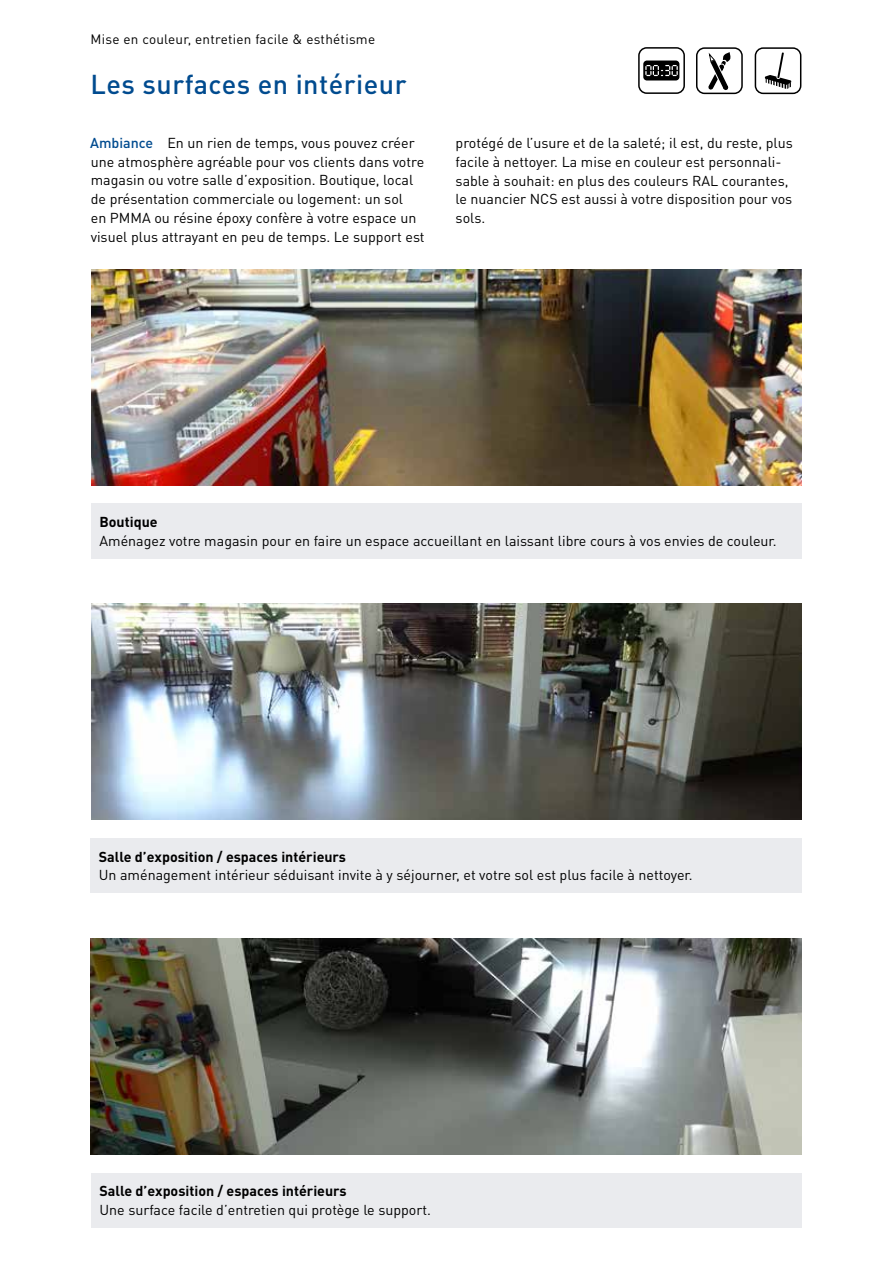
<style>
.page{position:relative;width:893px;height:1263px;background:#fff}
.page>*{position:absolute;margin:0;border:0;box-sizing:border-box;transform-origin:0 0}
.t1{font:500 27px "DIN Pro";letter-spacing:.02em;color:#004b8f}
.t2{font:14.25px/18.8px "DIN Pro";color:#000}
.t3{font:700 14.25px "DIN Pro";color:#000}
.t4{font:13.5px "DIN Pro";letter-spacing:.02em;color:#000}
.s1{font-weight:500;color:#004b8f}
</style>
<div class="page">
<img style="left:91px;top:604px;width:711px;height:216px">
<img style="left:91px;top:939px;width:711px;height:216px">
<img style="left:91px;top:270px;width:711px;height:216px">
<div style="left:91px;top:503px;width:711px;height:55px;background:#eaebee"></div>
<div style="left:90px;top:838px;width:711px;height:55px;background:#eaebee"></div>
<div style="left:91px;top:1173px;width:711px;height:55px;background:#eaebee"></div>
<svg style="left:638px;top:47px;width:47px;height:47px"></svg>
<svg style="left:755px;top:47px;width:46px;height:47px"></svg>
<svg style="left:696px;top:47px;width:47px;height:48px"></svg>
<p class="t4" style="left:91px;top:30px;width:286px">Mise en couleur, entretien facile &amp; esthétisme</p>
<h1 class="t1" style="left:91px;top:66px;width:318px">Les surfaces en intérieur</h1>
<p class="t2" style="left:90px;top:133px;width:336px"><span class="s1">Ambiance</span> En un rien de temps, vous pouvez créer une atmosphère agréable pour vos clients dans votre magasin ou votre salle d’exposition. Boutique, local de présentation commerciale ou logement: un sol<br>en PMMA ou résine époxy confère à votre espace un visuel plus attrayant en peu de temps. Le support est</p>
<p class="t2" style="left:456px;top:133px;width:339px">protégé de l’usure et de la saleté; il est, du reste, plus facile à nettoyer. La mise en couleur est personnali&shy;sable à souhait: en plus des couleurs RAL courantes, le nuancier NCS est aussi à votre disposition pour vos sols.</p>
<p class="t3" style="left:99px;top:512px;width:60px">Boutique</p>
<p class="t2" style="left:99px;top:530px;width:679px">Aménagez votre magasin pour en faire un espace accueillant en laissant libre cours à vos envies de couleur.</p>
<p class="t3" style="left:99px;top:847px;width:249px">Salle d’exposition / espaces intérieurs</p>
<p class="t2" style="left:99px;top:865px;width:595px">Un aménagement intérieur séduisant invite à y séjourner, et votre sol est plus facile à nettoyer.</p>
<p class="t3" style="left:99px;top:1181px;width:249px">Salle d’exposition / espaces intérieurs</p>
<p class="t2" style="left:99px;top:1200px;width:333px">Une surface facile d’entretien qui protège le support.</p>
</div>
